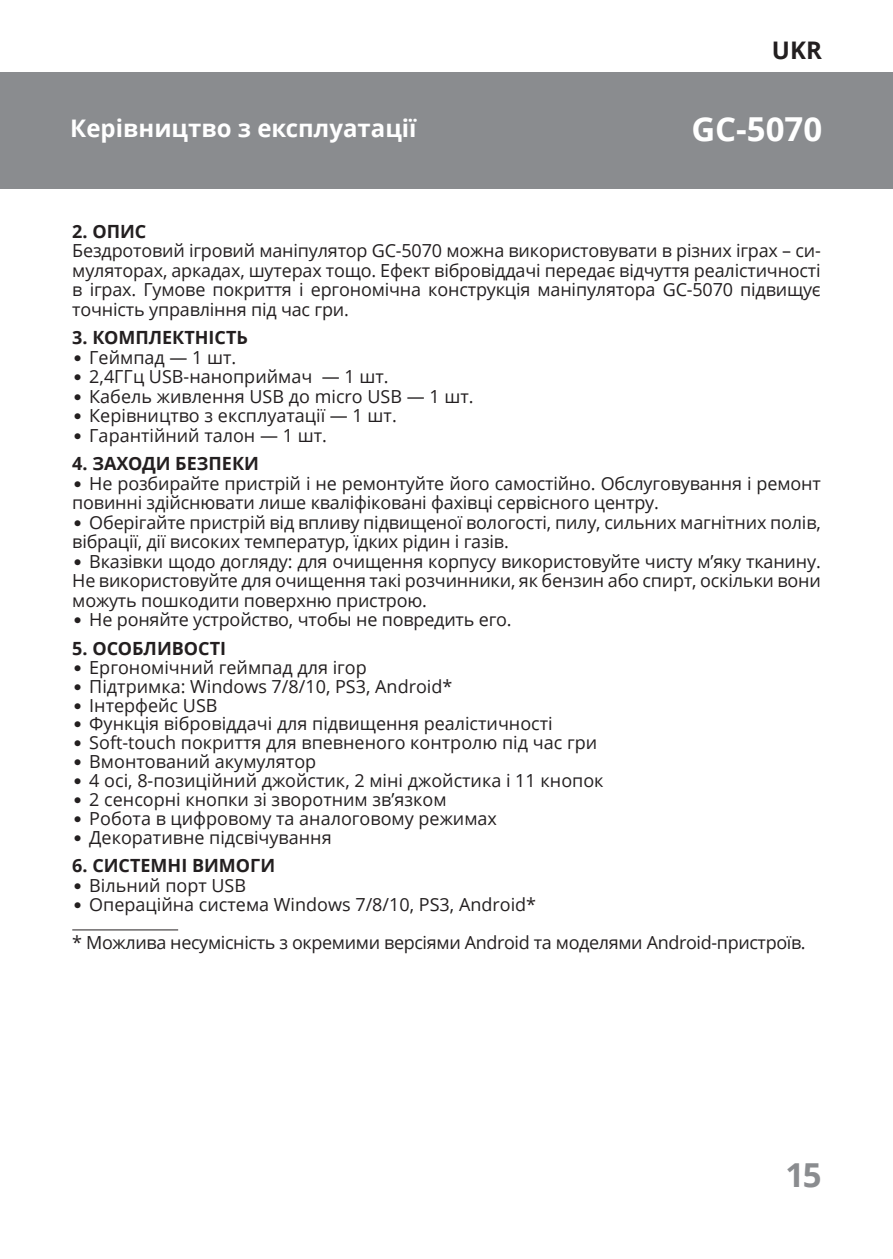
<style>
.page{position:relative;width:893px;height:1259px;background:#fff}
.page>*{position:absolute;margin:0;border:0;box-sizing:border-box;transform-origin:0 0}
.t1{font:700 33px "Open Sans";color:#fff}
.t2{font:700 33px "Open Sans";color:#8a8c8f}
.t3{font:700 24.3px "Open Sans";color:#fff}
.t4{font:700 24.3px "Open Sans";color:#231f20}
.t5{font:700 18.3px "Open Sans";color:#231f20}
.t6{font:18px/19.5px "Open Sans";color:#231f20;text-align:justify}
.t7{font:18px/37.8px "Open Sans";letter-spacing:-.02em;color:#231f20}
.s1{font-family:"Pragmatica";font-weight:700;font-size:16.5px}
</style>
<div class="page">
<div style="left:0;top:72px;width:893px;height:117px;background:#8a8c8f"></div>
<hr style="left:72px;top:929px;width:106px;height:1px;background:#231f20">
<h2 class="t4" style="left:772px;top:33px;width:51px">UKR</h2>
<h2 class="t3" style="left:70px;top:111px;width:348px">Керівництво з експлуатації</h2>
<h1 class="t1" style="left:691px;top:105px;width:132px">GC-5070</h1>
<p class="t5" style="left:72px;top:218px;width:76px">2. ОПИС</p>
<p class="t6" style="left:72px;top:240px;width:750px">Бездротовий ігровий маніпулятор GC-5070 можна використовувати в різних іграх – си&shy;муляторах, аркадах, шутерах тощо. Ефект вібровіддачі передає відчуття реалістичності в іграх. Гумове покриття і ергономічна конструкція маніпулятора GC-5070 підвищує точність управління під час гри.</p>
<p class="t5" style="left:72px;top:325px;width:177px">3. КОМПЛЕКТНІСТЬ</p>
<p class="t6" style="left:72px;top:347px;width:166px"><span class="s1">•</span> Геймпад — 1 шт.</p>
<p class="t6" style="left:72px;top:366px;width:318px"><span class="s1">•</span> 2,4ГГц USB-наноприймач — 1 шт.</p>
<p class="t6" style="left:72px;top:386px;width:403px"><span class="s1">•</span> Кабель живлення USB до micro USB — 1 шт.</p>
<p class="t6" style="left:72px;top:405px;width:326px"><span class="s1">•</span> Керівництво з експлуатації — 1 шт.</p>
<p class="t6" style="left:72px;top:425px;width:256px"><span class="s1">•</span> Гарантійний талон — 1 шт.</p>
<p class="t5" style="left:72px;top:451px;width:188px">4. ЗАХОДИ БЕЗПЕКИ</p>
<p class="t6" style="left:72px;top:473px;width:750px"><span class="s1">•</span> Не розбирайте пристрій і не ремонтуйте його самостійно. Обслуговування і ремонт повинні здійснювати лише кваліфіковані фахівці сервісного центру.</p>
<p class="t6" style="left:72px;top:512px;width:750px"><span class="s1">•</span> Оберігайте пристрій від впливу підвищеної вологості, пилу, сильних магнітних полів, вібрації, дії високих температур, їдких рідин і газів.</p>
<p class="t6" style="left:72px;top:551px;width:750px"><span class="s1">•</span> Вказівки щодо догляду: для очищення корпусу використовуйте чисту м’яку тканину.<br>Не використовуйте для очищення такі розчинники, як бензин або спирт, оскільки вони можуть пошкодити поверхню пристрою.</p>
<p class="t6" style="left:72px;top:609px;width:441px"><span class="s1">•</span> Не роняйте устройство, чтобы не повредить его.</p>
<p class="t5" style="left:72px;top:635px;width:155px">5. ОСОБЛИВОСТІ</p>
<p class="t6" style="left:72px;top:657px;width:296px"><span class="s1">•</span> Ергономічний геймпад для ігор</p>
<p class="t6" style="left:72px;top:676px;width:382px"><span class="s1">•</span> Підтримка: Windows 7/8/10, PS3, Android*</p>
<p class="t6" style="left:72px;top:695px;width:147px"><span class="s1">•</span> Інтерфейс USB</p>
<p class="t6" style="left:72px;top:713px;width:482px"><span class="s1">•</span> Функція вібровіддачі для підвищення реалістичності</p>
<p class="t6" style="left:72px;top:732px;width:526px"><span class="s1">•</span> Soft-touch покриття для впевненого контролю під час гри</p>
<p class="t6" style="left:72px;top:751px;width:245px"><span class="s1">•</span> Вмонтований акумулятор</p>
<p class="t6" style="left:72px;top:770px;width:533px"><span class="s1">•</span> 4 осі, 8-позиційний джойстик, 2 міні джойстика і 11 кнопок</p>
<p class="t6" style="left:72px;top:789px;width:376px"><span class="s1">•</span> 2 сенсорні кнопки зі зворотним зв’язком</p>
<p class="t6" style="left:72px;top:808px;width:426px"><span class="s1">•</span> Робота в цифровому та аналоговому режимах</p>
<p class="t6" style="left:72px;top:827px;width:261px"><span class="s1">•</span> Декоративне підсвічування</p>
<p class="t5" style="left:72px;top:853px;width:204px">6. СИСТЕМНІ ВИМОГИ</p>
<p class="t6" style="left:72px;top:875px;width:175px"><span class="s1">•</span> Вільний порт USB</p>
<p class="t7" style="left:72px;top:885px;width:735px"><span class="s1">•</span> Операційна система Windows 7/8/10, PS3, Android*<br>* Можлива несумісність з окремими версіями Android та моделями Android-пристроїв.</p>
<h1 class="t2" style="left:786px;top:1151px;width:38px">15</h1>
</div>
